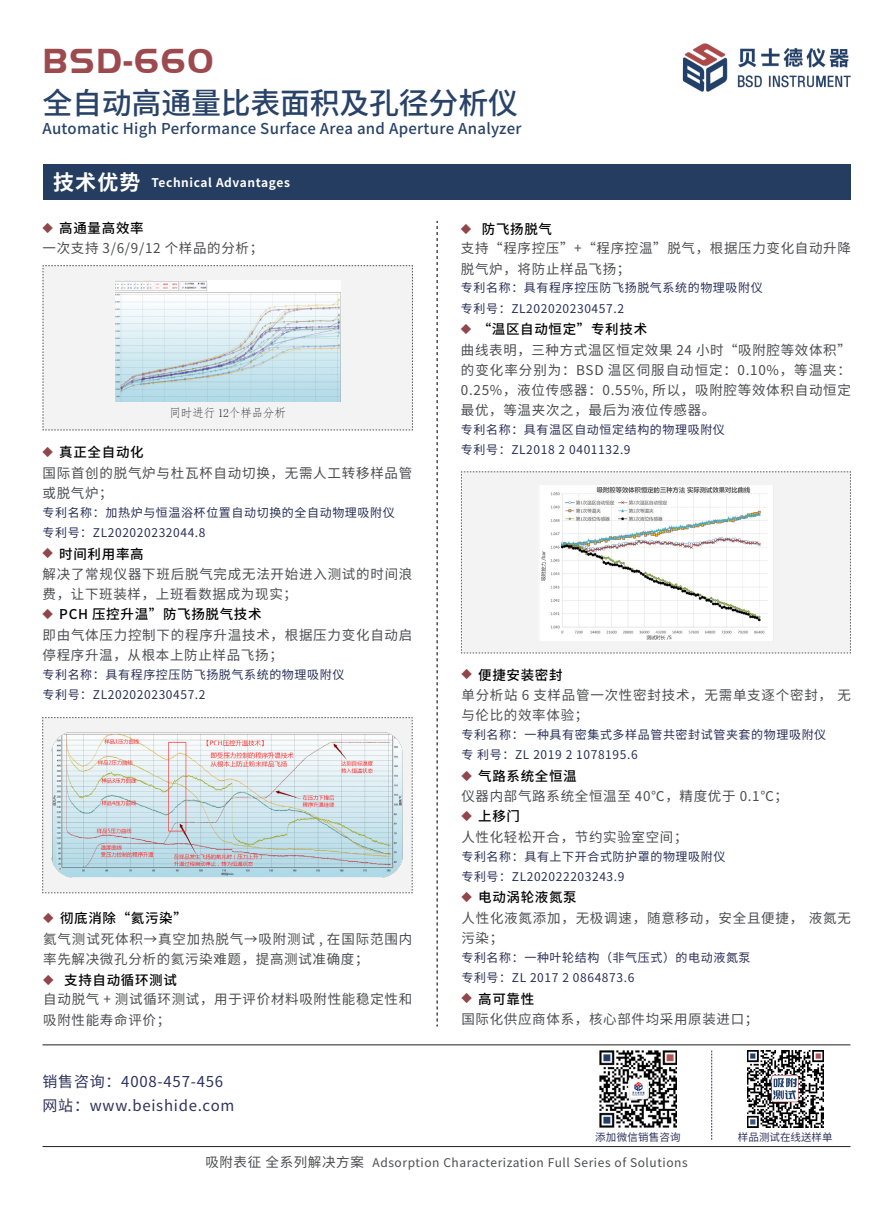
<style>
.page{position:relative;width:893px;height:1212px;background:#fff}
.page>*{position:absolute;margin:0;border:0;box-sizing:border-box;transform-origin:0 0}
.大标题{font:36px "Pang Men Zheng Dao";letter-spacing:.05em;color:#9d4a4e}
.大标题-2{font:500 30px "Source Han Sans CN";letter-spacing:-.01em;color:#294368}
.内页正文{font:500 15px "Source Han Sans CN";letter-spacing:.02em;color:#294368}
.大标题-3{font:15px "Source Han Sans CN";letter-spacing:.05em;color:#2e335c}
.大标题-4{font:13.5px/20.2px "Source Han Sans CN";letter-spacing:.05em;color:#4c4d4f}
.大标题-5{font:500 13.5px "Source Han Sans CN";letter-spacing:.05em;color:#030303}
.大标题-6{font:12px "Source Han Sans CN";letter-spacing:.05em;color:#293057}
.大标题-7{font:12px "Source Han Sans CN";letter-spacing:.045em;color:#4c4d4f}
.大标题-8{font:700 12px "Source Han Sans CN";letter-spacing:.05em;color:#fff}
.MAB配置{font:12px "Fang Song";letter-spacing:-.05em;color:#383838}
.大标题-9{font:10.5px "Source Han Sans CN";color:#2e335c}
.大标题-10{font:10.5px "Source Han Sans CN";letter-spacing:.02em;color:#2e335c}
.s1{font-size:21px}
.s2{font-weight:400;font-size:10.5px;color:#91464a}
.s3{font-size:13.5px}
</style>
<div class="page">
<svg style="left:437px;top:221px;width:1px;height:805px"></svg>
<div style="left:43px;top:164px;width:807px;height:36px;background:#253d60"></div>
<div style="left:43px;top:265px;width:370px;height:165px;background:#f3f3f3"></div>
<svg style="left:42px;top:717px;width:371px;height:176px"></svg>
<div style="left:461px;top:471px;width:390px;height:182px;background:#f3f3f3"></div>
<img style="left:115px;top:281px;width:225px;height:120px">
<img style="left:682px;top:43px;width:169px;height:49px">
<img style="left:51px;top:732px;width:351px;height:145px">
<img style="left:538px;top:486px;width:236px;height:155px">
<hr style="left:43px;top:1044px;width:807px;height:1px;background:#231f20">
<hr style="left:43px;top:1146px;width:807px;height:1px;background:#231f20">
<svg style="left:711px;top:1050px;width:1px;height:90px"></svg>
<img style="left:600px;top:1050px;width:76px;height:77px">
<img style="left:748px;top:1051px;width:76px;height:76px">
<p class="大标题" style="left:43px;top:42px;width:172px">BSD-660</p>
<p class="大标题-2" style="left:43px;top:87px;width:477px">全自动高通量比表面积及孔径分析仪</p>
<p class="内页正文" style="left:43px;top:121px;width:481px">Automatic High Performance Surface Area and Aperture Analyzer</p>
<p class="大标题-8" style="left:53px;top:176px;width:238px"><span class="s1">技术优势</span> Technical Advantages</p>
<p class="大标题-5" style="left:43px;top:221px;width:103px"><span class="s2">◆</span> 高通量高效率</p>
<p class="大标题-4" style="left:43px;top:238px;width:222px">一次支持 3/6/9/12 个样品的分析；</p>
<p class="MAB配置" style="left:169px;top:407px;width:118px">同时进行 12个样品分析</p>
<p class="大标题-5" style="left:43px;top:445px;width:103px"><span class="s2">◆</span> 真正全自动化</p>
<p class="大标题-4" style="left:43px;top:462px;width:371px">国际首创的脱气炉与杜瓦杯自动切换，无需人工转移样品管或脱气炉；</p>
<p class="大标题-6" style="left:43px;top:506px;width:354px">专利名称：加热炉与恒温浴杯位置自动切换的全自动物理吸附仪</p>
<p class="大标题-6" style="left:43px;top:526px;width:165px">专利号：ZL202020232044.8</p>
<p class="大标题-5" style="left:43px;top:547px;width:103px"><span class="s2">◆</span> 时间利用率高</p>
<p class="大标题-4" style="left:43px;top:564px;width:371px">解决了常规仪器下班后脱气完成无法开始进入测试的时间浪费，让下班装样，上班看数据成为现实；</p>
<p class="大标题-5" style="left:43px;top:607px;width:221px"><span class="s2">◆</span> PCH 压控升温”防飞扬脱气技术</p>
<p class="大标题-4" style="left:43px;top:624px;width:371px">即由气体压力控制下的程序升温技术，根据压力变化自动启停程序升温，从根本上防止样品飞扬；</p>
<p class="大标题-6" style="left:43px;top:668px;width:303px">专利名称：具有程序控压防飞扬脱气系统的物理吸附仪</p>
<p class="大标题-6" style="left:43px;top:688px;width:165px">专利号：ZL202020230457.2</p>
<p class="大标题-5" style="left:43px;top:911px;width:145px"><span class="s2">◆</span> 彻底消除“氦污染”</p>
<p class="大标题-4" style="left:43px;top:928px;width:370px">氦气测试死体积→真空加热脱气→吸附测试 , 在国际范围内率先解决微孔分析的氦污染难题，提高测试准确度；</p>
<p class="大标题-5" style="left:43px;top:973px;width:135px"><span class="s2">◆</span> 支持自动循环测试</p>
<p class="大标题-4" style="left:43px;top:989px;width:370px">自动脱气 + 测试循环测试，用于评价材料吸附性能稳定性和吸附性能寿命评价；</p>
<p class="大标题-3" style="left:43px;top:1074px;width:182px">销售咨询：4008-457-456</p>
<p class="大标题-3" style="left:43px;top:1098px;width:193px">网站：www.beishide.com</p>
<p class="大标题-5" style="left:461px;top:222px;width:93px"><span class="s2">◆</span> 防飞扬脱气</p>
<p class="大标题-4" style="left:461px;top:238px;width:391px">支持“程序控压”+“程序控温”脱气，根据压力变化自动升降脱气炉，将防止样品飞扬；</p>
<p class="大标题-6" style="left:461px;top:282px;width:303px">专利名称：具有程序控压防飞扬脱气系统的物理吸附仪</p>
<p class="大标题-6" style="left:461px;top:303px;width:165px">专利号：ZL202020230457.2</p>
<p class="大标题-5" style="left:461px;top:322px;width:188px"><span class="s2">◆</span> “温区自动恒定”专利技术</p>
<p class="大标题-4" style="left:461px;top:339px;width:392px;text-align:justify">曲线表明，三种方式温区恒定效果 24 小时“吸附腔等效体积”的变化率分别为：BSD 温区伺服自动恒定：0.10%，等温夹：0.25%，液位传感器：0.55%, 所以，吸附腔等效体积自动恒定最优，等温夹次之，最后为液位传感器。</p>
<p class="大标题-6" style="left:461px;top:424px;width:265px">专利名称：具有温区自动恒定结构的物理吸附仪</p>
<p class="大标题-6" style="left:461px;top:444px;width:171px">专利号：ZL2018 2 0401132.9</p>
<p class="大标题-5" style="left:461px;top:668px;width:103px"><span class="s2">◆</span> 便捷安装密封</p>
<p class="大标题-4" style="left:461px;top:684px;width:391px">单分析站 6 支样品管一次性密封技术，无需单支逐个密封， 无与伦比的效率体验；</p>
<p class="大标题-6" style="left:461px;top:728px;width:366px">专利名称：一种具有密集式多样品管共密封试管夹套的物理吸附仪</p>
<p class="大标题-6" style="left:461px;top:749px;width:178px">专 利号：ZL 2019 2 1078195.6</p>
<p class="大标题-5" style="left:461px;top:769px;width:117px"><span class="s2">◆</span> 气路系统全恒温</p>
<p class="大标题-4" style="left:461px;top:786px;width:328px">仪器内部气路系统全恒温至 40℃，精度优于 0.1℃；</p>
<p class="大标题-5" style="left:461px;top:809px;width:60px"><span class="s2">◆</span> 上移门</p>
<p class="大标题-4" style="left:461px;top:826px;width:228px">人性化轻松开合，节约实验室空间；</p>
<p class="大标题-6" style="left:461px;top:850px;width:265px">专利名称：具有上下开合式防护罩的物理吸附仪</p>
<p class="大标题-6" style="left:461px;top:870px;width:165px">专利号：ZL202022203243.9</p>
<p class="大标题-5" style="left:461px;top:890px;width:117px"><span class="s2">◆</span> 电动涡轮液氮泵</p>
<p class="大标题-4" style="left:461px;top:907px;width:391px">人性化液氮添加，无极调速，随意移动，安全且便捷， 液氮无污染；</p>
<p class="大标题-6" style="left:461px;top:951px;width:291px">专利名称：一种叶轮结构（非气压式）的电动液氮泵</p>
<p class="大标题-6" style="left:461px;top:971px;width:174px">专利号：ZL 2017 2 0864873.6</p>
<p class="大标题-5" style="left:461px;top:992px;width:74px"><span class="s2">◆</span> 高可靠性</p>
<p class="大标题-4" style="left:461px;top:1008px;width:298px">国际化供应商体系，核心部件均采用原装进口；</p>
<p class="大标题-10" style="left:595px;top:1131px;width:87px">添加微信销售咨询</p>
<p class="大标题-9" style="left:738px;top:1131px;width:96px">样品测试在线送样单</p>
<p class="大标题-7" style="left:205px;top:1156px;width:484px"><span class="s3">吸附表征 全系列解决方案</span> Adsorption Characterization Full Series of Solutions</p>
</div>
